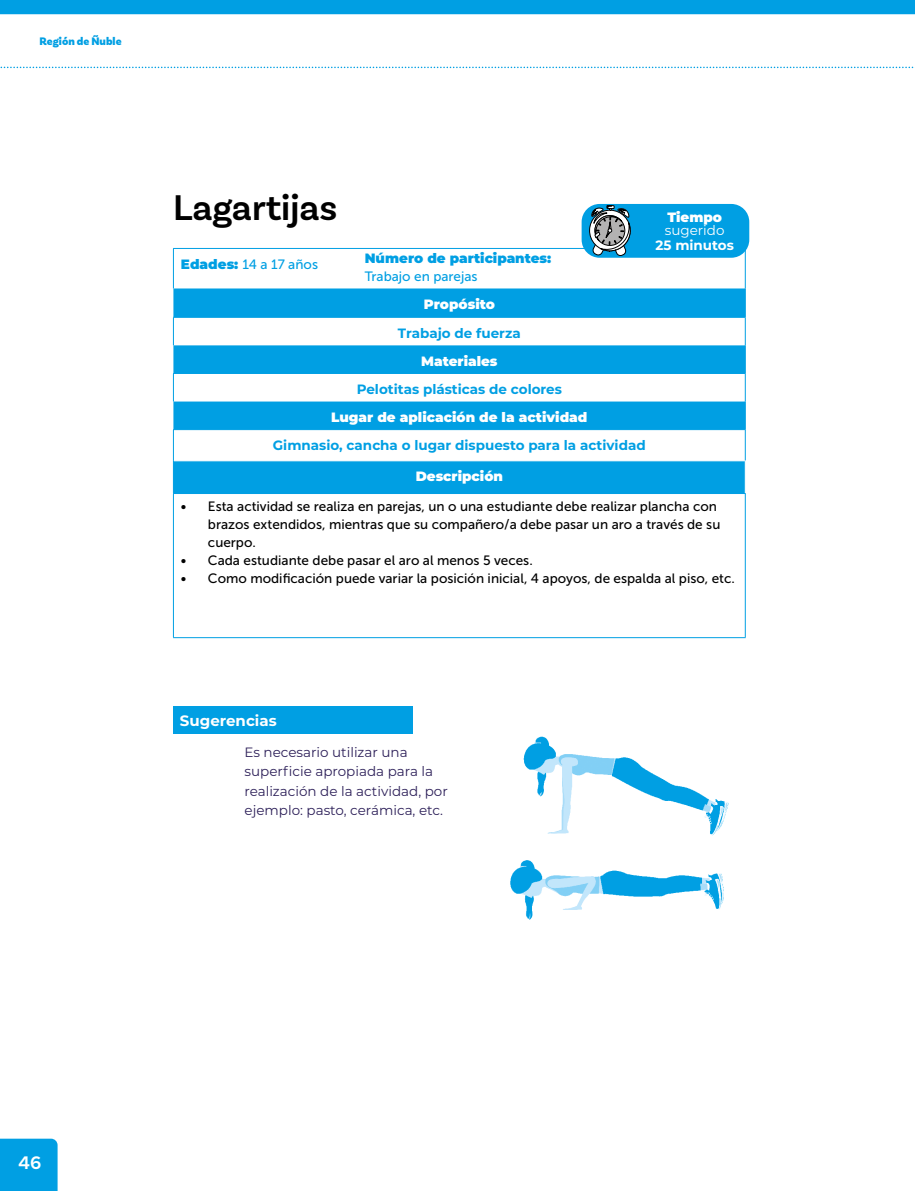
<style>
.page{position:relative;width:915px;height:1191px;background:#fff}
.page>*{position:absolute;margin:0;border:0;box-sizing:border-box;transform-origin:0 0}
.t1{font:600 37.5px "Basic Sans";letter-spacing:-.005em;color:#000}
.t2{font:600 19.05px "Basic Sans";color:#fff}
.t3{font:700 15px "Montserrat";color:#fff}
.t4{font:13.5px/18px "Museo Sans 500";color:#000}
.t5{font:13.5px/19.5px "Montserrat";color:#2d2059}
.t6{font:700 13.5px "Montserrat";color:#009fe3}
.t7{font:900 13.5px "Montserrat";color:#fff}
.t8{font:13.5px "Museo Sans 500";color:#009fe3}
.t9{font:900 13.5px "Montserrat";color:#009fe3}
.t10{font:700 13.5px "Montserrat";color:#fff}
.t11{font:13.5px "Montserrat";color:#fff}
.t12{font:900 11.4px "Basic Sans";color:#009fe3}
.s1{font-family:"Montserrat";font-weight:900}
</style>
<div class="page">
<svg style="left:0;top:67px;width:914px;height:1px"></svg>
<div style="left:0;top:1138px;width:58px;height:53px;background:#009fe3"></div>
<div style="left:0;top:0;width:914px;height:14px;background:#009fe3"></div>
<svg style="left:173px;top:288px;width:571px;height:205px;fill:#009fe3"></svg>
<hr style="left:174px;top:460px;width:571px;height:1px;background:#fff">
<hr style="left:173px;top:249px;width:1px;height:39px;background:#009fe3">
<hr style="left:173px;top:248px;width:572px;height:1px;background:#009fe3">
<hr style="left:744px;top:249px;width:1px;height:39px;background:#009fe3">
<svg style="left:173px;top:318px;width:1px;height:27px"></svg>
<hr style="left:173px;top:317px;width:572px;height:1px;background:#009fe3">
<svg style="left:173px;top:374px;width:1px;height:27px"></svg>
<hr style="left:173px;top:373px;width:572px;height:1px;background:#009fe3">
<svg style="left:744px;top:288px;width:1px;height:141px"></svg>
<hr style="left:173px;top:430px;width:1px;height:31px;background:#009fe3">
<hr style="left:173px;top:429px;width:572px;height:1px;background:#009fe3">
<hr style="left:744px;top:430px;width:1px;height:30px;background:#009fe3">
<hr style="left:173px;top:461px;width:1px;height:32px;background:#009fe3">
<hr style="left:173px;top:494px;width:1px;height:143px;background:#009fe3">
<hr style="left:173px;top:493px;width:572px;height:1px;background:#009fe3">
<hr style="left:744px;top:494px;width:1px;height:143px;background:#009fe3">
<hr style="left:173px;top:637px;width:572px;height:1px;background:#009fe3">
<div style="left:173px;top:706px;width:239px;height:27px;background:#009fe3"></div>
<img style="left:510px;top:736px;width:219px;height:184px">
<div style="left:581px;top:204px;width:168px;height:54px;background:#009fe3;border-radius:18px"></div>
<div style="left:589px;top:210px;width:41px;height:41px;border:1px solid #000;border-radius:50%"></div>
<svg style="left:591px;top:203px;width:39px;height:54px"></svg>
<p class="t12" style="left:40px;top:34px;width:83px">Región de Ñuble</p>
<h1 class="t1" style="left:173px;top:184px;width:166px">Lagartijas</h1>
<p class="t8" style="left:181px;top:257px;width:139px"><span class="s1">Edades:</span> 14 a 17 años</p>
<p class="t9" style="left:364px;top:248px;width:188px">Número de participantes:</p>
<p class="t8" style="left:364px;top:269px;width:114px">Trabajo en parejas</p>
<p class="t7" style="left:667px;top:207px;width:56px">Tiempo</p>
<p class="t11" style="left:664px;top:221px;width:61px">sugerido</p>
<p class="t10" style="left:655px;top:235px;width:80px">25 minutos</p>
<p class="t7" style="left:423px;top:294px;width:73px">Propósito</p>
<p class="t6" style="left:398px;top:323px;width:124px">Trabajo de fuerza</p>
<p class="t7" style="left:421px;top:351px;width:78px">Materiales</p>
<p class="t6" style="left:356px;top:379px;width:207px">Pelotitas plásticas de colores</p>
<p class="t7" style="left:331px;top:407px;width:258px">Lugar de aplicación de la actividad</p>
<p class="t6" style="left:273px;top:436px;width:374px">Gimnasio, cancha o lugar dispuesto para la actividad</p>
<p class="t7" style="left:415px;top:466px;width:89px">Descripción</p>
<p class="t4" style="left:208px;top:497px;width:513px;text-indent:-27px">• Esta actividad se realiza en parejas, un o una estudiante debe realizar plancha con brazos extendidos, mientras que su compañero/a debe pasar un aro a través de su cuerpo.</p>
<p class="t4" style="left:181px;top:551px;width:353px">• Cada estudiante debe pasar el aro al menos 5 veces.</p>
<p class="t4" style="left:181px;top:569px;width:555px">• Como modificación puede variar la posición inicial, 4 apoyos, de espalda al piso, etc.</p>
<p class="t3" style="left:180px;top:710px;width:98px">Sugerencias</p>
<p class="t5" style="left:244px;top:741px;width:205px">Es necesario utilizar una superficie apropiada para la realización de la actividad, por ejemplo: pasto, cerámica, etc.</p>
<h2 class="t2" style="left:18px;top:1151px;width:24px">46</h2>
</div>
